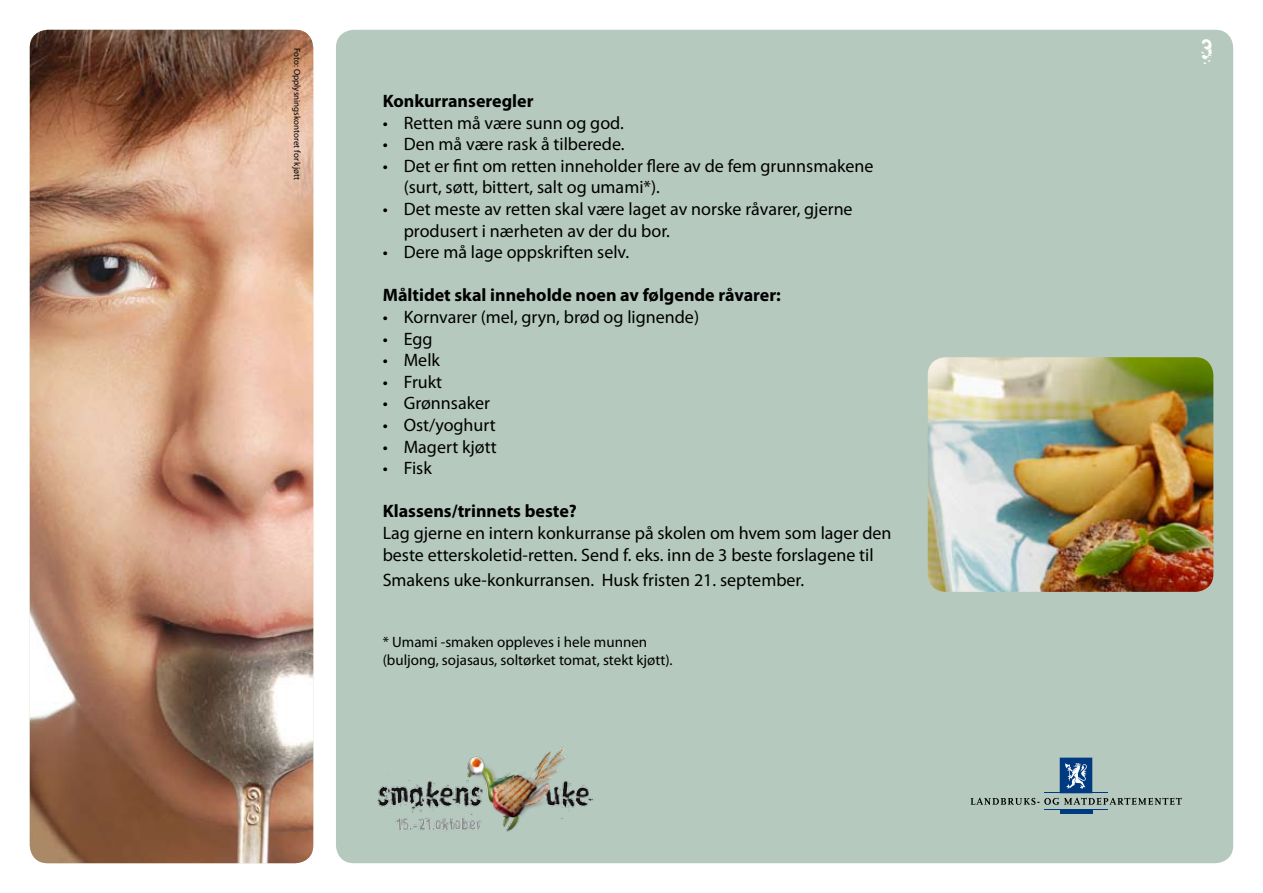
<style>
.page{position:relative;width:1263px;height:893px;background:#fff}
.page>*{position:absolute;margin:0;border:0;box-sizing:border-box;transform-origin:0 0}
.t1{font:26.55px "Linotype Russisch Brot Eat One";color:#fff}
.t2{font:18px/21.6px "Myriad Pro";color:#000}
.t3{font:700 18px "Myriad Pro";color:#000}
.t4{font:15px/18px "Myriad Pro";color:#000}
.t5{font:9px "Myriad Pro";color:#000}
</style>
<div class="page">
<div style="left:336px;top:30px;width:897px;height:833px;background:#b5c9bf;border-radius:18px"></div>
<hr style="left:1045px;top:809px;width:63px;height:1px;background:#003a80">
<hr style="left:1060px;top:809px;width:32px;height:4px;background:#003a80">
<hr style="left:1045px;top:793px;width:63px;height:1px;background:#003a80">
<div style="left:1060px;top:758px;width:32px;height:35px;background:#003a80"></div>
<svg style="left:1065px;top:763px;width:22px;height:26px"></svg>
<svg style="left:971px;top:798px;width:211px;height:7px"></svg>
<img style="left:30px;top:30px;width:283px;height:833px;border-radius:18px">
<img style="left:928px;top:357px;width:285px;height:235px;border-radius:18px">
<img style="left:377px;top:747px;width:216px;height:85px">
<p class="t5" style="left:303px;top:48px;width:133px;rotate:90deg">Foto: Opplysningskontoret for kjøtt</p>
<h1 class="t1" style="left:1201px;top:30px;width:13px">3</h1>
<p class="t3" style="left:383px;top:89px;width:152px">Konkurranseregler</p>
<p class="t2" style="left:383px;top:112px;width:243px">• Retten må være sunn og god.</p>
<p class="t2" style="left:383px;top:133px;width:243px">• Den må være rask å tilberede.</p>
<p class="t2" style="left:404px;top:155px;width:471px;text-indent:-21px">• Det er fint om retten inneholder flere av de fem grunnsmakene (surt, søtt, bittert, salt og umami*).</p>
<p class="t2" style="left:404px;top:198px;width:450px;text-indent:-21px">• Det meste av retten skal være laget av norske råvarer, gjerne produsert i nærheten av der du bor.</p>
<p class="t2" style="left:383px;top:241px;width:248px">• Dere må lage oppskriften selv.</p>
<p class="t3" style="left:383px;top:284px;width:400px">Måltidet skal inneholde noen av følgende råvarer:</p>
<p class="t2" style="left:383px;top:306px;width:318px">• Kornvarer (mel, gryn, brød og lignende)</p>
<p class="t2" style="left:383px;top:328px;width:51px">• Egg</p>
<p class="t2" style="left:383px;top:349px;width:59px">• Melk</p>
<p class="t2" style="left:383px;top:371px;width:61px">• Frukt</p>
<p class="t2" style="left:383px;top:392px;width:109px">• Grønnsaker</p>
<p class="t2" style="left:383px;top:414px;width:115px">• Ost/yoghurt</p>
<p class="t2" style="left:383px;top:436px;width:116px">• Magert kjøtt</p>
<p class="t2" style="left:383px;top:457px;width:51px">• Fisk</p>
<p class="t3" style="left:383px;top:500px;width:196px">Klassens/trinnets beste?</p>
<p class="t2" style="left:383px;top:522px;width:510px">Lag gjerne en intern konkurranse på skolen om hvem som lager den beste etterskoletid-retten. Send f. eks. inn de 3 beste forslagene til</p>
<p class="t2" style="left:383px;top:569px;width:423px">Smakens uke-konkurransen. Husk fristen 21. september.</p>
<p class="t4" style="left:383px;top:633px;width:291px">* Umami -smaken oppleves i hele munnen (buljong, sojasaus, soltørket tomat, stekt kjøtt).</p>
</div>
